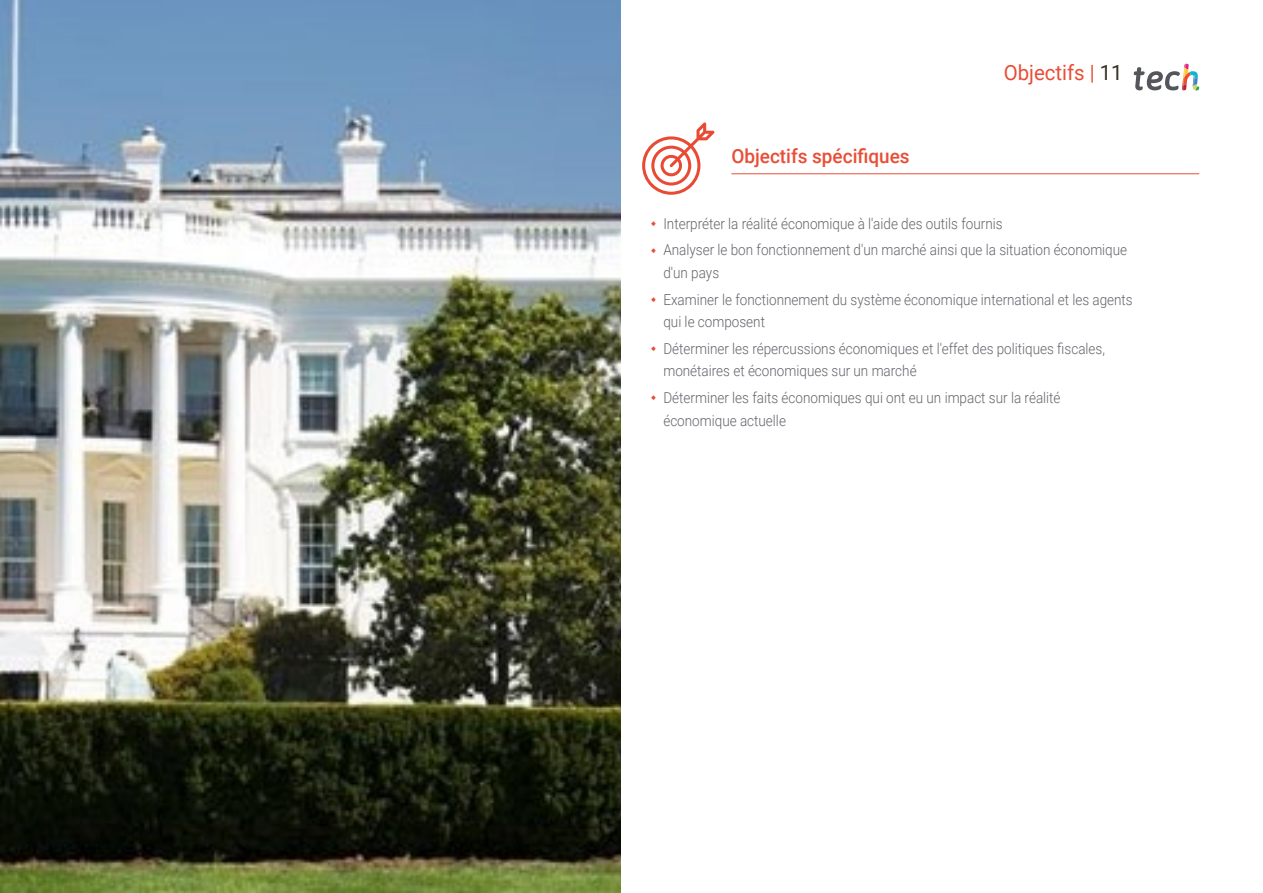
<style>
.page{position:relative;width:1263px;height:893px;background:#fff}
.page>*{position:absolute;margin:0;border:0;box-sizing:border-box;transform-origin:0 0}
.t1{font:21px "Roboto";color:#e94d35}
.t2{font:500 19.5px "Roboto";color:#e94d35}
.t3{font:300 15px/26.7px "Roboto";color:#61646a;scale:.9 1}
.s1{color:#312e20}
</style>
<div class="page">
<svg style="left:642px;top:122px;width:72px;height:73px"></svg>
<hr style="left:731px;top:173px;width:468px;height:1px;background:#e94d35">
<svg style="left:1134px;top:64px;width:65px;height:27px"></svg>
<img style="left:0;top:0;width:621px;height:893px">
<h2 class="t2" style="left:731px;top:142px;width:180px">Objectifs spécifiques</h2>
<h1 class="t1" style="left:1004px;top:57px;width:120px">Objectifs | <span class="s1">11</span></h1>
<p class="t3" style="left:663px;top:209px;width:517px">Interpréter la réalité économique à l'aide des outils fournis<br>Analyser le bon fonctionnement d'un marché ainsi que la situation économique</p>
<p class="t3" style="left:663px;top:259px;width:523px">d'un pays<br>Examiner le fonctionnement du système économique international et les agents</p>
<p class="t3" style="left:663px;top:308px;width:492px">qui le composent<br>Déterminer les répercussions économiques et l'effet des politiques fiscales,</p>
<p class="t3" style="left:663px;top:357px;width:443px">monétaires et économiques sur un marché<br>Déterminer les faits économiques qui ont eu un impact sur la réalité</p>
<p class="t3" style="left:663px;top:406px;width:138px">économique actuelle</p>
</div>
